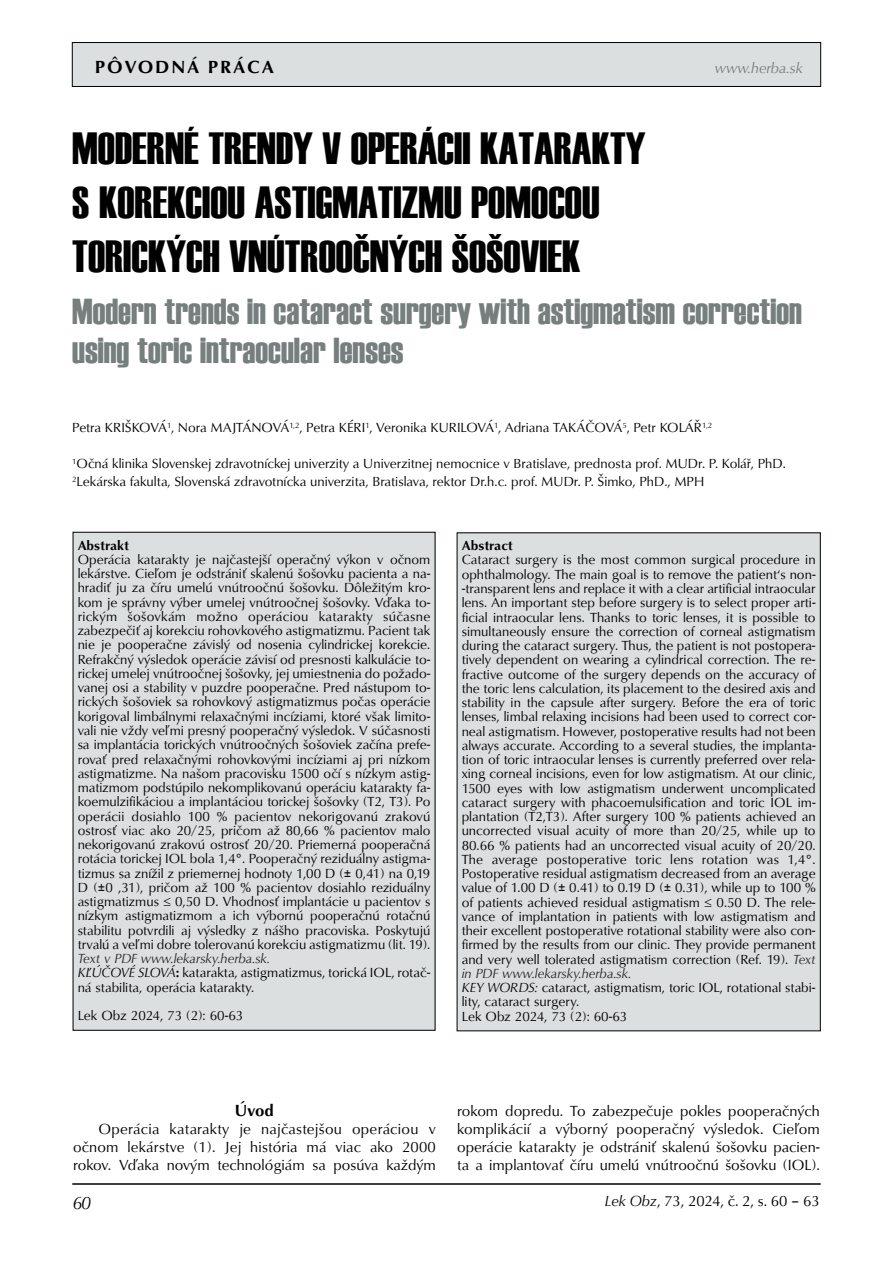
<style>
.page{position:relative;width:893px;height:1263px;background:#fff}
.page>*{position:absolute;margin:0;border:0;box-sizing:border-box;transform-origin:0 0}
.t1{font:45px/54px "Haettenschweiler";color:#000}
.t2{font:36px/39px "Haettenschweiler";color:#777e7e}
.t3{font:700 18px "URW Classico TEE";letter-spacing:.1em;color:#000}
.t4{font:italic 18px "URW Classico TEE";color:#000}
.t5{font:700 16.5px "URW Classico TEE";color:#000}
.t6{font:15px/18px "URW Classico TEE";color:#000;text-align:justify}
.t7{font:italic 15px "URW Classico TEE";color:#777e7e}
.t8{font:13.5px/14.2px "URW Classico TEE";color:#000}
.t9{font:700 13.5px "URW Classico TEE";color:#000}
.s1{font-style:italic;color:#252525}
.s2{font-style:italic}
.s3{font-weight:700}
</style>
<div class="page">
<div style="left:72px;top:43px;width:749px;height:43px;background:#dcdfe0"></div>
<div style="left:72px;top:42px;width:749px;height:45px;border:1px solid #000"></div>
<hr style="left:72px;top:1183px;width:749px;height:2px;background:#000">
<div style="left:73px;top:532px;width:362px;height:498px;background:#dcdfe0"></div>
<div style="left:457px;top:533px;width:363px;height:498px;background:#dcdfe0"></div>
<h3 class="t3" style="left:95px;top:56px;width:181px">PôVODNÁ PRÁCA</h3>
<p class="t7" style="left:715px;top:59px;width:90px">www.herba.sk</p>
<h1 class="t1" style="left:72px;top:121px;width:575px">MODERNÉ TRENDY V OPERÁCII KATARAKTY<br>S KOREKCIOU ASTIGMATIZMU POMOCOU<br>TORICKÝCH VNÚTROOČNÝCH ŠOŠOVIEK</h1>
<h2 class="t2" style="left:72px;top:292px;width:731px">Modern trends in cataract surgery with astigmatism correction using toric intraocular lenses</h2>
<p class="t8" style="left:72px;top:421px;width:641px">Petra KRIŠKOVÁ<sup>1</sup>, Nora MAJTÁNOVÁ<sup>1,2</sup>, Petra KÉRI<sup>1</sup>, Veronika KURILOVÁ<sup>1</sup>, Adriana TAKÁČOVÁ<sup>5</sup>, Petr KOLÁŘ<sup>1,2</sup></p>
<p class="t8" style="left:72px;top:455px;width:715px;line-height:18px"><sup>1</sup>Očná klinika Slovenskej zdravotníckej univerzity a Univerzitnej nemocnice v Bratislave, prednosta prof. MUDr. P. Kolář, PhD.<br><sup>2</sup>Lekárska fakulta, Slovenská zdravotnícka univerzita, Bratislava, rektor Dr.h.c. prof. MUDr. P. Šimko, PhD., MPH</p>
<p class="t9" style="left:78px;top:537px;width:53px">Abstrakt</p>
<p class="t8" style="left:78px;top:552px;width:354px;text-align:justify">Operácia katarakty je najčastejší operačný výkon v očnom lekárstve. Cieľom je odstrániť skalenú šošovku pacienta a na&shy;hradiť ju za číru umelú vnútroočnú šošovku. Dôležitým kro&shy;kom je správny výber umelej vnútroočnej šošovky. Vďaka to&shy;rickým šošovkám možno operáciou katarakty súčasne zabezpečiť aj korekciu rohovkového astigmatizmu. Pacient tak nie je pooperačne závislý od nosenia cylindrickej korekcie.<br>Refrakčný výsledok operácie závisí od presnosti kalkulácie to&shy;rickej umelej vnútroočnej šošovky, jej umiestnenia do požado&shy;vanej osi a stability v puzdre pooperačne. Pred nástupom to&shy;rických šošoviek sa rohovkový astigmatizmus počas operácie korigoval limbálnymi relaxačnými incíziami, ktoré však limito&shy;vali nie vždy veľmi presný pooperačný výsledok. V súčasnosti sa implantácia torických vnútroočných šošoviek začína prefe&shy;rovať pred relaxačnými rohovkovými incíziami aj pri nízkom astigmatizme. Na našom pracovisku 1500 očí s nízkym astig&shy;matizmom podstúpilo nekomplikovanú operáciu katarakty fa&shy;koemulzifikáciou a implantáciou torickej šošovky (T2, T3). Po operácii dosiahlo 100 % pacientov nekorigovanú zrakovú ostrosť viac ako 20/25, pričom až 80,66 % pacientov malo nekorigovanú zrakovú ostrosť 20/20. Priemerná pooperačná rotácia torickej IOL bola 1,4°. Pooperačný reziduálny astigma&shy;tizmus sa znížil z priemernej hodnoty 1,00 D (± 0,41) na 0,19<br>D (±0 ,31), pričom až 100 % pacientov dosiahlo reziduálny astigmatizmus ≤ 0,50 D. Vhodnosť implantácie u pacientov s nízkym astigmatizmom a ich výbornú pooperačnú rotačnú stabilitu potvrdili aj výsledky z nášho pracoviska. Poskytujú trvalú a veľmi dobre tolerovanú korekciu astigmatizmu (lit. 19).</p>
<p class="t8" style="left:78px;top:952px;width:354px"><span class="s1">Text v PDF www.lekarsky.herba.sk.<br></span><span class="s2">KĽÚČOVÉ SLOVÁ</span><span class="s3">:</span> katarakta, astigmatizmus, torická IOL, rotač&shy;ná stabilita, operácia katarakty.</p>
<p class="t8" style="left:78px;top:1009px;width:167px">Lek Obz 2024, 73 (2): 60-63</p>
<p class="t9" style="left:462px;top:537px;width:53px">Abstract</p>
<p class="t8" style="left:462px;top:553px;width:355px">Cataract surgery is the most common surgical procedure in ophthalmology. The main goal is to remove the patient‘s non--transparent lens and replace it with a clear artificial intraocular lens. An important step before surgery is to select proper arti&shy;ficial intraocular lens. Thanks to toric lenses, it is possible to simultaneously ensure the correction of corneal astigmatism during the cataract surgery. Thus, the patient is not postopera&shy;tively dependent on wearing a cylindrical correction. The re&shy;fractive outcome of the surgery depends on the accuracy of the toric lens calculation, its placement to the desired axis and stability in the capsule after surgery. Before the era of toric lenses, limbal relaxing incisions had been used to correct cor&shy;neal astigmatism. However, postoperative results had not been always accurate. According to a several studies, the implanta&shy;tion of toric intraocular lenses is currently preferred over rela&shy;xing corneal incisions, even for low astigmatism. At our clinic, 1500 eyes with low astigmatism underwent uncomplicated cataract surgery with phacoemulsification and toric IOL im&shy;plantation (T2,T3). After surgery 100 % patients achieved an uncorrected visual acuity of more than 20/25, while up to 80.66 % patients had an uncorrected visual acuity of 20/20.<br>The average postoperative toric lens rotation was 1,4°.<br>Postoperative residual astigmatism decreased from an average value of 1.00 D (± 0.41) to 0.19 D (± 0.31), while up to 100 % of patients achieved residual astigmatism ≤ 0.50 D. The rele&shy;vance of implantation in patients with low astigmatism and their excellent postoperative rotational stability were also con&shy;firmed by the results from our clinic. They provide permanent and very well tolerated astigmatism correction (Ref. 19). <span class="s1">Text in PDF www.lekarsky.herba.sk.<br></span><span class="s2">KEY WORDS:</span> cataract, astigmatism, toric IOL, rotational stabi&shy;lity, cataract surgery.<br>Lek Obz 2024, 73 (2): 60-63</p>
<p class="t5" style="left:235px;top:1100px;width:41px">Úvod</p>
<p class="t6" style="left:73px;top:1120px;width:364px;text-indent:26px">Operácia katarakty je najčastejšou operáciou v očnom lekárstve (1). Jej história má viac ako 2000 rokov. Vďaka novým technológiám sa posúva každým</p>
<h3 class="t4" style="left:73px;top:1191px;width:19px">60</h3>
<p class="t6" style="left:457px;top:1102px;width:364px">rokom dopredu. To zabezpečuje pokles pooperačných komplikácií a výborný pooperačný výsledok. Cieľom operácie katarakty je odstrániť skalenú šošovku pacien&shy;ta a implantovať číru umelú vnútroočnú šošovku (IOL).</p>
<p class="t6" style="left:605px;top:1192px;width:217px"><span class="s2">Lek Obz</span>, 73, 2024, č. 2, s. 60 – 63</p>
</div>
